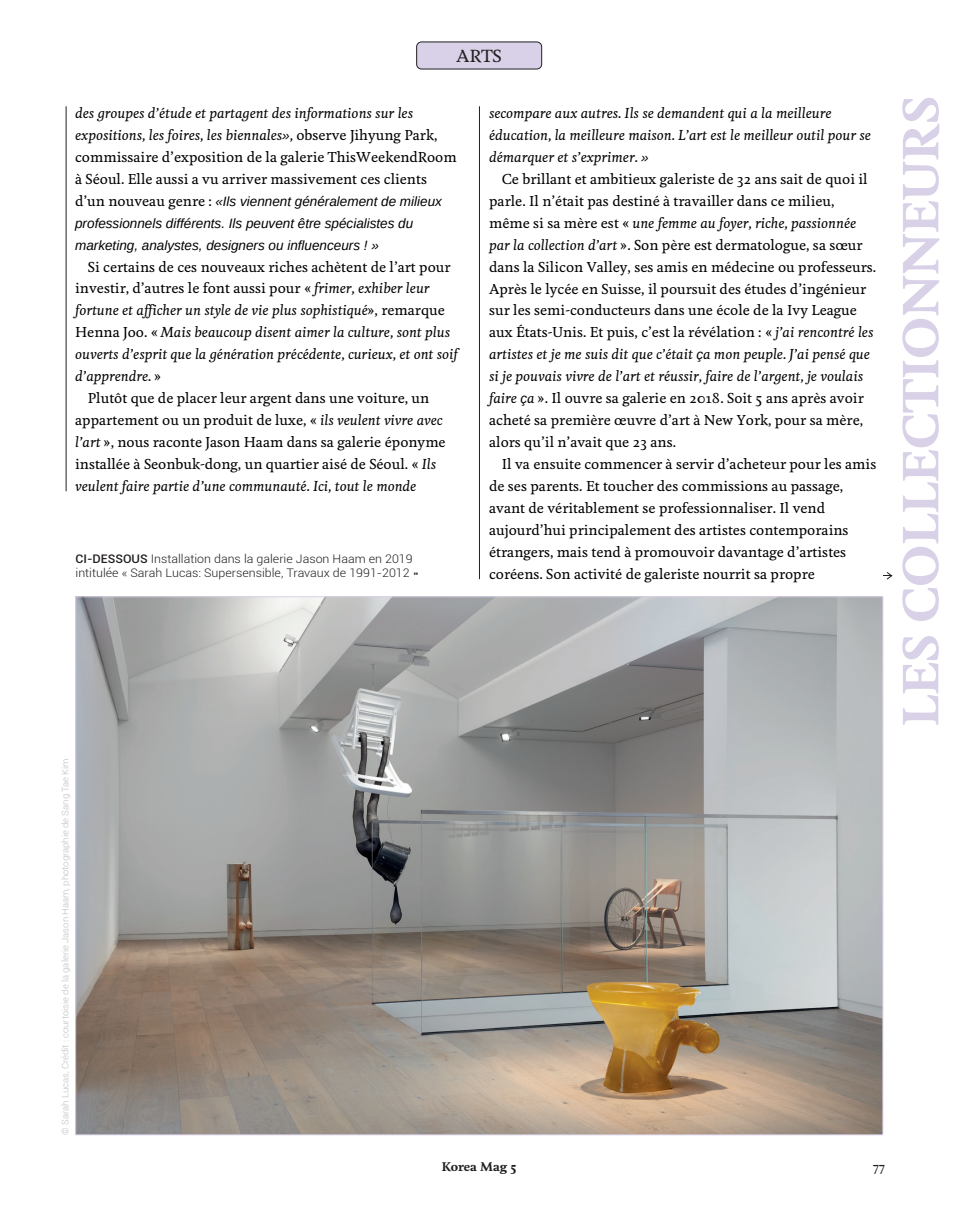
<style>
.page{position:relative;width:957px;height:1212px;background:#fff}
.page>*{position:absolute;margin:0;border:0;box-sizing:border-box;transform-origin:0 0}
.t1{font:700 47.85px "Feijoa";color:#d9d1e7;scale:1.05 1}
.t2{font:500 16.5px "Feijoa";color:#231f20;scale:1.05 1}
.t3{font:500 13.5px/21.9px "Feijoa";color:#000}
.t4{font:italic 500 13.5px/21.9px "Feijoa";color:#000}
.t5{font:italic 13.5px/21.9px "Arimo";color:#000}
.t6{font:300 11.85px/14.2px "Roboto";color:#231f20;scale:1.05 1}
.t7{font:700 11.85px "Feijoa";color:#231f20;scale:1.05 1}
.t8{font:500 11.85px "Feijoa";color:#231f20;scale:1.05 1}
.t9{font:300 9px "Roboto";color:#bcbdc0;scale:1.05 1}
.s1{font-style:italic}
.s2{font-family:"Arimo";font-weight:400;font-style:italic}
.s3{font-family:"Feijoa";font-weight:500;font-style:normal}
.s4{font-style:normal}
.s5{font-weight:500}
.s6{font-family:"Arimo";font-weight:400}
</style>
<div class="page">
<div style="left:417px;top:42px;width:125px;height:27px;background:#d9d1e7;border-radius:5px"></div>
<div style="left:416px;top:42px;width:126px;height:27px;border:1px solid #231f20;border-radius:5px"></div>
<svg style="left:883px;top:572px;width:9px;height:8px"></svg>
<img style="left:78px;top:599px;width:803px;height:534px">
<hr style="left:66px;top:106px;width:1px;height:385px;background:#231f20">
<hr style="left:479px;top:106px;width:1px;height:473px;background:#231f20">
<p class="t2" style="left:456px;top:46px;width:45px">ARTS</p>
<p class="t3" style="left:75px;top:102px;width:383px"><span class="s1">des groupes d’étude et partagent des informations sur les expositions, les foires, les biennales</span><span class="s2">»</span><span class="s1">,</span> observe Jihyung Park, commissaire d’exposition de la galerie ThisWeekendRoom à Séoul. Elle aussi a vu arriver massivement ces clients</p>
<p class="t5" style="left:75px;top:191px;width:368px"><span class="s3">d’un nouveau genre :</span> «Ils viennent généralement de milieux professionnels différents. Ils peuvent être spécialistes du marketing, analystes, designers ou influenceurs ! »</p>
<p class="t3" style="left:88px;top:256px;width:364px">Si certains de ces nouveaux riches achètent de l’art pour</p>
<p class="t3" style="left:75px;top:278px;width:356px">investir, d’autres le font aussi pour « <span class="s1">frimer, exhiber leur</span></p>
<p class="t4" style="left:75px;top:300px;width:371px">fortune et afficher un style de vie plus sophistiqué<span class="s4">», remarque</span></p>
<p class="t4" style="left:75px;top:322px;width:376px"><span class="s4">Henna Joo. «</span> Mais beaucoup disent aimer la culture, sont plus</p>
<p class="t4" style="left:75px;top:344px;width:384px">ouverts d’esprit que la génération précédente, curieux, et ont soif</p>
<p class="t4" style="left:75px;top:366px;width:88px">d’apprendre. <span class="s4">»</span></p>
<p class="t3" style="left:88px;top:388px;width:343px">Plutôt que de placer leur argent dans une voiture, un</p>
<p class="t3" style="left:75px;top:410px;width:369px">appartement ou un produit de luxe, « <span class="s1">ils veulent vivre avec</span></p>
<p class="t3" style="left:75px;top:432px;width:372px"><span class="s1">l’art</span> », nous raconte Jason Haam dans sa galerie éponyme</p>
<p class="t3" style="left:75px;top:454px;width:362px">installée à Seonbuk-dong, un quartier aisé de Séoul. « <span class="s1">Ils</span></p>
<p class="t4" style="left:75px;top:476px;width:343px">veulent faire partie d’une communauté. Ici, tout le monde</p>
<p class="t6" style="left:76px;top:551px;width:328px"><span class="s5">CI-DESSOUS</span> Installation dans la galerie Jason Haam en 2019 intitulée « Sarah Lucas: Supersensible, Travaux de 1991-2012 »</p>
<p class="t4" style="left:489px;top:102px;width:383px">secompare aux autres. Ils se demandent qui a la meilleure éducation, la meilleure maison. L’art est le meilleur outil pour se démarquer et s’exprimer. <span class="s6">»</span></p>
<p class="t3" style="left:489px;top:168px;width:389px;text-indent:13px">Ce brillant et ambitieux galeriste de 32 ans sait de quoi il parle. Il n’était pas destiné à travailler dans ce milieu, même si sa mère est « <span class="s1">une femme au foyer, riche, passionnée par la collection d’art</span> ». Son père est dermatologue, sa sœur dans la Silicon Valley, ses amis en médecine ou professeurs.<br>Après le lycée en Suisse, il poursuit des études d’ingénieur sur les semi-conducteurs dans une école de la Ivy League aux États-Unis. Et puis, c’est la révélation : « <span class="s1">j’ai rencontré les artistes et je me suis dit que c’était</span> <span class="s2">ç</span><span class="s1">a mon peuple. J’ai pensé que si je pouvais vivre de l’art et réussir, faire de l’argent, je voulais faire</span> <span class="s2">ç</span><span class="s1">a</span> ». Il ouvre sa galerie en 2018. Soit 5 ans après avoir acheté sa première œuvre d’art à New York, pour sa mère, alors qu’il n’avait que 23 ans.</p>
<p class="t3" style="left:489px;top:454px;width:389px;text-indent:13px">Il va ensuite commencer à servir d’acheteur pour les amis de ses parents. Et toucher des commissions au passage, avant de véritablement se professionnaliser. Il vend aujourd’hui principalement des artistes contemporains étrangers, mais tend à promouvoir davantage d’artistes coréens. Son activité de galeriste nourrit sa propre</p>
<p class="t9" style="left:59px;top:1135px;width:360px;rotate:-90deg">© Sarah Lucas, Crédit : courtoisie de la galerie Jason Haam, photographie de Sang Tae Kim</p>
<p class="t7" style="left:442px;top:1158px;width:73px">Korea Mag 5</p>
<p class="t8" style="left:873px;top:1159px;width:13px">77</p>
<h1 class="t1" style="left:887px;top:726px;width:602px;rotate:-90deg">LES COLLECTIONNEURS</h1>
</div>
